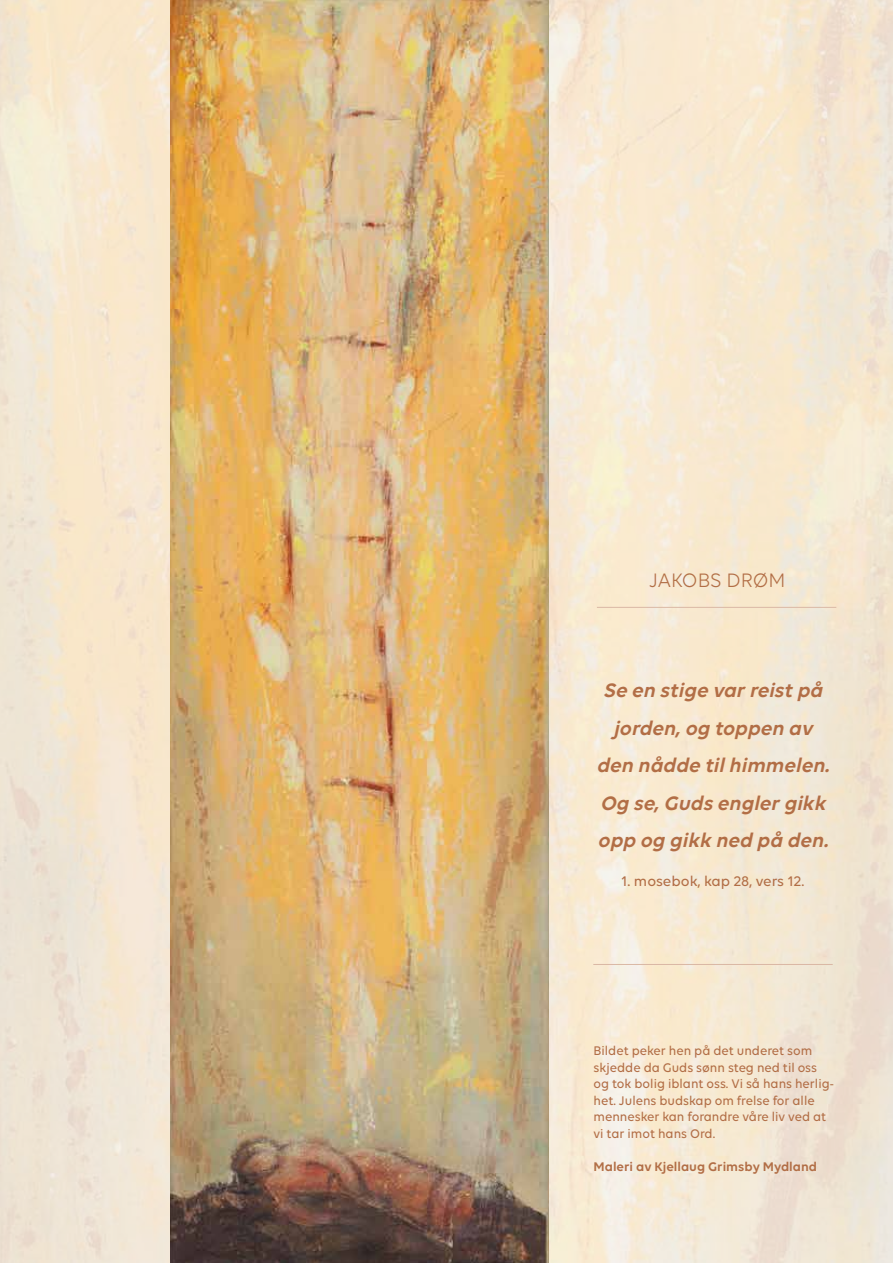
<style>
.page{position:relative;width:893px;height:1263px;background:#fff}
.page>*{position:absolute;margin:0;border:0;box-sizing:border-box;transform-origin:0 0}
.t1{font:italic 600 21px/37.5px "Volte";color:#b26e46;text-align:center}
.t2{font:21px "Volte";color:#b26e46;scale:.96 1}
.t3{font:500 15px "Volte";color:#b26e46}
.t4{font:500 13.5px/16.5px "Volte";color:#b26e46;scale:.96 1}
.t5{font:600 13.5px "Volte";color:#b26e46}
</style>
<div class="page">
<img style="left:0;top:0;width:893px;height:1263px">
<img style="left:170px;top:0;width:378px;height:1263px">
<hr style="left:597px;top:607px;width:239px;height:1px;background:#dab8a5">
<hr style="left:593px;top:964px;width:240px;height:1px;background:#dab8a5">
<h1 class="t2" style="left:649px;top:568px;width:144px">JAKOBS DRØM</h1>
<h1 class="t1" style="left:596px;top:671px;width:239px">Se en stige varreistpå jorden,og toppen av den nådde tilhimmelen.<br>Og se,Guds englergikk opp og gikk ned på den.</h1>
<p class="t3" style="left:621px;top:872px;width:185px">1. mosebok, kap 28, vers 12.</p>
<p class="t4" style="left:594px;top:1042px;width:252px">Bildet peker hen på det underet som skjedde da Guds sønn steg ned til oss og tok bolig iblant oss. Vi så hans herlig&shy;het. Julens budskap om frelse for alle mennesker kan forandre våre liv ved at vi tar imot hans Ord.</p>
<p class="t5" style="left:594px;top:1158px;width:225px">Maleri av Kjellaug Grimsby Mydland</p>
</div>
